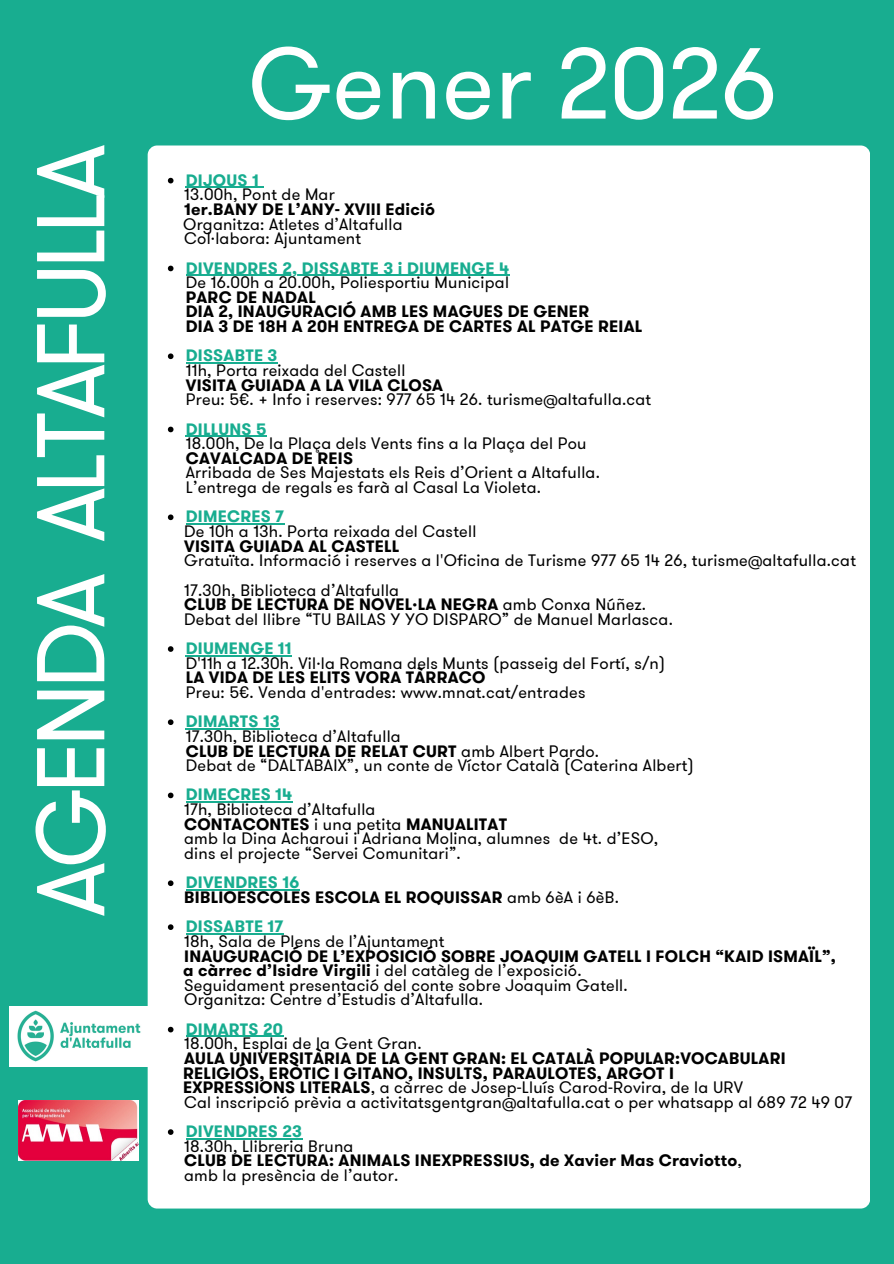
<style>
.page{position:relative;width:894px;height:1264px;background:#fff}
.page>*{position:absolute;margin:0;border:0;box-sizing:border-box;transform-origin:0 0}
.t1{font:100.5px "GT Walsheim";color:#fff}
.t2{font:96px "GT Walsheim";letter-spacing:-.06em;color:#fff}
.t3{font:16.5px/14.7px "GT Walsheim";letter-spacing:.015em;color:#000}
.t4{font:700 16.5px/14.7px "GT Walsheim";letter-spacing:.015em;color:#000}
.t5{font:700 16.5px "GT Walsheim";letter-spacing:.015em;color:#18ad90}
.s1{font-weight:700}
.s2{color:#18ad90}
.s3{font-weight:400}
</style>
<div class="page">
<div style="left:0;top:0;width:893px;height:1263px;background:#18ad90"></div>
<div style="left:148px;top:145px;width:721px;height:1063px;background:#fff"></div>
<img style="left:19px;top:1100px;width:119px;height:60px">
<svg style="left:168px;top:178px;width:5px;height:5px"></svg>
<hr style="left:186px;top:187px;width:73px;height:1px;background:#18ad90">
<svg style="left:168px;top:266px;width:5px;height:5px"></svg>
<hr style="left:186px;top:275px;width:323px;height:1px;background:#18ad90">
<svg style="left:168px;top:353px;width:5px;height:6px"></svg>
<hr style="left:186px;top:362px;width:92px;height:1px;background:#18ad90">
<svg style="left:168px;top:426px;width:5px;height:6px"></svg>
<hr style="left:186px;top:435px;width:81px;height:2px;background:#18ad90">
<svg style="left:168px;top:514px;width:5px;height:6px"></svg>
<hr style="left:186px;top:523px;width:98px;height:1px;background:#18ad90">
<svg style="left:168px;top:646px;width:5px;height:6px"></svg>
<hr style="left:186px;top:655px;width:106px;height:1px;background:#18ad90">
<svg style="left:168px;top:719px;width:5px;height:6px"></svg>
<hr style="left:186px;top:728px;width:94px;height:1px;background:#18ad90">
<svg style="left:168px;top:792px;width:5px;height:6px"></svg>
<hr style="left:186px;top:801px;width:106px;height:1px;background:#18ad90">
<svg style="left:168px;top:880px;width:5px;height:6px"></svg>
<hr style="left:186px;top:889px;width:113px;height:1px;background:#18ad90">
<svg style="left:168px;top:924px;width:5px;height:6px"></svg>
<hr style="left:186px;top:933px;width:97px;height:1px;background:#18ad90">
<svg style="left:168px;top:1026px;width:5px;height:6px"></svg>
<hr style="left:186px;top:1035px;width:97px;height:1px;background:#18ad90">
<svg style="left:168px;top:1129px;width:5px;height:5px"></svg>
<hr style="left:186px;top:1138px;width:116px;height:1px;background:#18ad90">
<img style="left:10px;top:1006px;width:138px;height:60px">
<h2 class="t2" style="left:3px;top:916px;width:773px;rotate:-90deg">AGENDA ALTAFULLA</h2>
<h1 class="t1" style="left:248px;top:13px;width:530px">Gener 2026</h1>
<p class="t5" style="left:186px;top:173px;width:74px">DIJOUS 1</p>
<p class="t3" style="left:184px;top:187px;width:152px">13.00h, Pont de Mar</p>
<p class="t4" style="left:184px;top:203px;width:252px">1er.BANY DE L’ANY- XVIII Edició</p>
<p class="t3" style="left:183px;top:217px;width:221px">Organitza: Atletes d’Altafulla<br>Col·labora: Ajuntament</p>
<p class="t5" style="left:186px;top:261px;width:325px">DIVENDRES 2, DISSABTE 3 i DIUMENGE 4</p>
<p class="t3" style="left:186px;top:275px;width:324px">De 16.00h a 20.00h, Poliesportiu Municipal</p>
<p class="t4" style="left:186px;top:291px;width:458px">PARC DE NADAL<br>DIA 2, INAUGURACIÓ AMB LES MAGUES DE GENER<br>DIA 3 DE 18H A 20H ENTREGA DE CARTES AL PATGE REIAL</p>
<p class="t5" style="left:186px;top:349px;width:93px">DISSABTE 3</p>
<p class="t3" style="left:186px;top:363px;width:221px">11h, Porta reixada del Castell</p>
<p class="t4" style="left:186px;top:379px;width:259px">VISITA GUIADA A LA VILA CLOSA</p>
<p class="t3" style="left:186px;top:392px;width:467px">Preu: 5€. + Info i reserves: 977 65 14 26. turisme@altafulla.cat</p>
<p class="t5" style="left:186px;top:422px;width:82px">DILLUNS 5</p>
<p class="t3" style="left:186px;top:436px;width:402px">18.00h, De la Plaça dels Vents fins a la Plaça del Pou</p>
<p class="t4" style="left:186px;top:452px;width:169px">CAVALCADA DE REIS</p>
<p class="t3" style="left:186px;top:465px;width:415px">Arribada de Ses Majestats els Reis d’Orient a Altafulla.<br>L’entrega de regals es farà al Casal La Violeta.</p>
<p class="t5" style="left:186px;top:510px;width:100px">DIMECRES 7</p>
<p class="t3" style="left:184px;top:524px;width:293px">De 10h a 13h. Porta reixada del Castell</p>
<p class="t4" style="left:184px;top:540px;width:216px">VISITA GUIADA AL CASTELL</p>
<p class="t3" style="left:184px;top:546px;width:673px;line-height:29.2px">Gratuïta. Informació i reserves a l'Oficina de Turisme 977 65 14 26, turisme@altafulla.cat<br>17.30h, Biblioteca d’Altafulla</p>
<p class="t3" style="left:184px;top:597px;width:490px"><span class="s1">CLUB DE LECTURA DE NOVEL·LA NEGRA</span> amb Conxa Núñez.<br>Debat del llibre “TU BAILAS Y YO DISPARO” de Manuel Marlasca.</p>
<p class="t5" style="left:186px;top:641px;width:107px">DIUMENGE 11</p>
<p class="t3" style="left:186px;top:655px;width:480px">D'11h a 12.30h. Vil·la Romana dels Munts (passeig del Fortí, s/n)</p>
<p class="t4" style="left:186px;top:672px;width:301px">LA VIDA DE LES ELITS VORA TÀRRACO</p>
<p class="t3" style="left:186px;top:685px;width:401px">Preu: 5€. Venda d'entrades: www.mnat.cat/entrades</p>
<p class="t5" style="left:186px;top:715px;width:96px">DIMARTS 13</p>
<p class="t3" style="left:186px;top:729px;width:509px">17.30h, Biblioteca d’Altafulla<br><span class="s1">CLUB DE LECTURA DE RELAT CURT</span> amb Albert Pardo.<br>Debat de “DALTABAIX”, un conte de Víctor Català (Caterina Albert)</p>
<p class="t5" style="left:186px;top:788px;width:108px">DIMECRES 14</p>
<p class="t3" style="left:184px;top:802px;width:475px">17h, Biblioteca d’Altafulla<br><span class="s1">CONTACONTES</span> i una petita <span class="s1">MANUALITAT<br></span>amb la Dina Acharoui i Adriana Molina, alumnes de 4t. d’ESO, dins el projecte “Servei Comunitari”.</p>
<p class="t4" style="left:184px;top:876px;width:436px"><span class="s2">DIVENDRES 16<br></span>BIBLIOESCOLES ESCOLA EL ROQUISSAR <span class="s3">amb 6èA i 6èB.</span></p>
<p class="t5" style="left:186px;top:919px;width:99px">DISSABTE 17</p>
<p class="t3" style="left:184px;top:933px;width:261px">18h, Sala de Plens de l’Ajuntament</p>
<p class="t3" style="left:183px;top:948px;width:654px"><span class="s1">INAUGURACIÓ DE L’EXPOSICIÓ SOBRE JOAQUIM GATELL I FOLCH “KAID ISMAÏL”, a càrrec d’Isidre Virgili</span> i del catàleg de l’exposició.<br>Seguidament presentació del conte sobre Joaquim Gatell.<br>Organitza: Centre d’Estudis d’Altafulla.</p>
<p class="t5" style="left:186px;top:1022px;width:99px">DIMARTS 20</p>
<p class="t3" style="left:184px;top:1036px;width:239px">18.00h, Esplai de la Gent Gran.</p>
<p class="t4" style="left:183px;top:1052px;width:670px">AULA UNIVERSITÀRIA DE LA GENT GRAN: EL CATALÀ POPULAR:VOCABULARI RELIGIÓS, ERÒTIC I GITANO, INSULTS, PARAULOTES, ARGOT I<br>EXPRESSIONS LITERALS<span class="s3">, a càrrec de Josep-Lluís Carod-Rovira, de la URV<br>Cal inscripció prèvia a activitatsgentgran@altafulla.cat o per whatsapp al 689 72 49 07</span></p>
<p class="t5" style="left:186px;top:1124px;width:118px">DIVENDRES 23</p>
<p class="t4" style="left:184px;top:1140px;width:559px"><span class="s3">18.30h, Llibreria Bruna<br></span>CLUB DE LECTURA: ANIMALS INEXPRESSIUS, de Xavier Mas Craviotto<span class="s3">, amb la presència de l’autor.</span></p>
</div>
